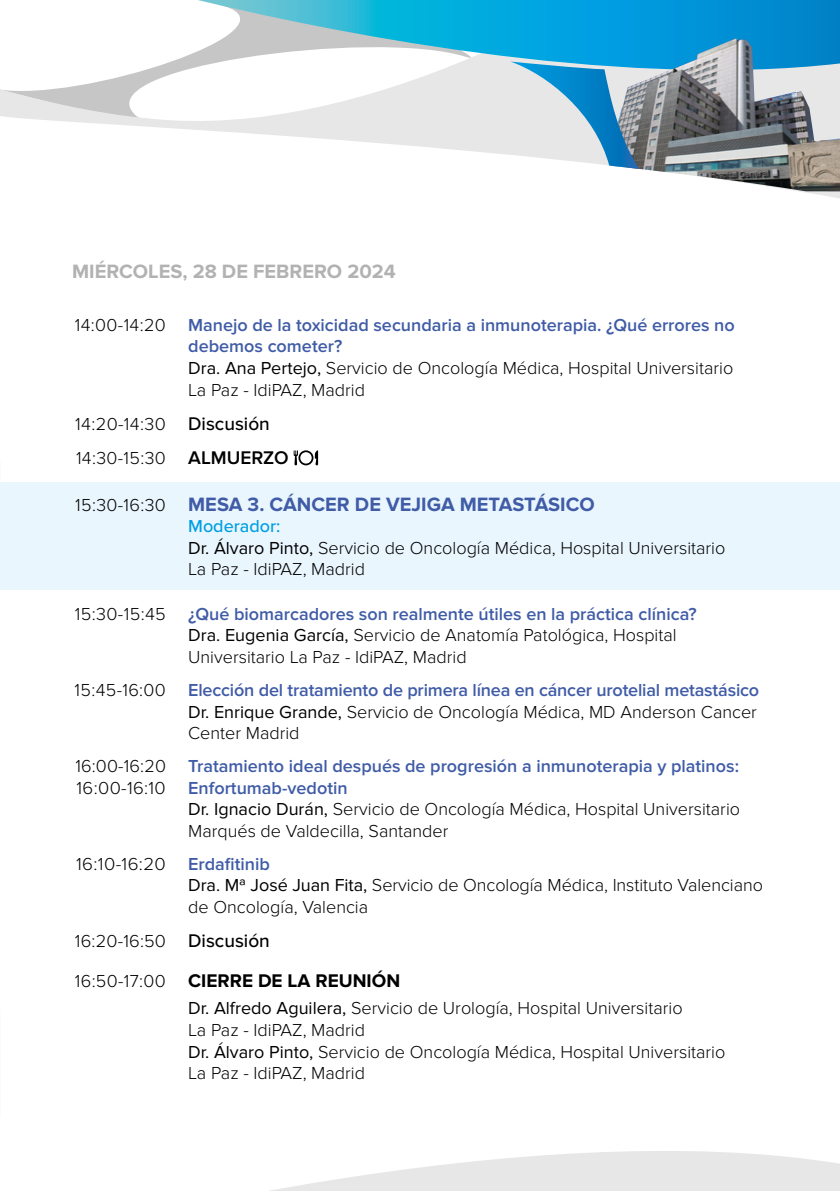
<style>
.page{position:relative;width:840px;height:1191px;background:#fff}
.page>*{position:absolute;margin:0;border:0;box-sizing:border-box;transform-origin:0 0}
.t1{font:700 20px "Proxima Nova";color:#405ca7}
.t2{font:700 20px "Proxima Nova";color:#b3b2b2}
.t3{font:700 19px "Proxima Nova";color:#000}
.t4{font:300 18px/21.6px "Proxima Nova";color:#000}
.t5{font:600 18px "Proxima Nova";color:#405ca7}
.t6{font:300 18px/34.2px "Proxima Nova";letter-spacing:.02em;color:#000}
.s1{font-weight:600;color:#405ca7}
.s2{font-weight:400}
.s3{font-weight:500;font-size:19px}
.s4{font-weight:600;font-size:19px}
.s5{font-weight:300;font-size:18px;color:#000}
.s6{font-weight:500;color:#009fe3}
.s7{font-weight:300;color:#000}
.s8{font-weight:300;font-size:18px}
</style>
<div class="page">
<svg style="left:0;top:51px;width:839px;height:402px"></svg>
<div style="left:0;top:482px;width:839px;height:108px;background:#eaf6fe"></div>
<svg style="left:293px;top:450px;width:25px;height:15px"></svg>
<svg style="left:270px;top:1151px;width:569px;height:40px"></svg>
<svg style="left:198px;top:0;width:641px;height:90px"></svg>
<img style="left:613px;top:38px;width:226px;height:153px">
<svg style="left:510px;top:62px;width:128px;height:107px;background:#9bc2d8"></svg>
<p class="t2" style="left:72px;top:260px;width:325px">MIÉRCOLES, 28 DE FEBRERO 2024</p>
<p class="t4" style="left:188px;top:314px;width:548px;text-indent:-113px">14:00-14:20 <span class="s1">Manejo de la toxicidad secundaria a inmunoterapia. ¿Qué errores no debemos cometer?<br></span><span class="s2">Dra. Ana Pertejo,</span> Servicio de Oncología Médica, Hospital Universitario La Paz - IdiPAZ, Madrid</p>
<p class="t6" style="left:75px;top:407px;width:215px">14:20-14:30 <span class="s3">Discusión<br></span>14:30-15:30 <span class="s4">ALMUERZO</span></p>
<p class="t1" style="left:75px;top:492px;width:520px"><span class="s5">15:30-16:30</span> MESA 3. CÁNCER DE VEJIGA METASTÁSICO</p>
<p class="t4" style="left:188px;top:515px;width:538px"><span class="s6">Moderador:<br></span><span class="s2">Dr. Álvaro Pinto,</span> Servicio de Oncología Médica, Hospital Universitario<br>La Paz - IdiPAZ, Madrid</p>
<p class="t4" style="left:188px;top:603px;width:510px;text-indent:-113px">15:30-15:45 <span class="s1">¿Qué biomarcadores son realmente útiles en la práctica clínica?<br></span><span class="s2">Dra. Eugenia García,</span> Servicio de Anatomía Patológica, Hospital<br>Universitario La Paz - IdiPAZ, Madrid</p>
<p class="t4" style="left:188px;top:679px;width:572px;text-indent:-113px">15:45-16:00 <span class="s1">Elección del tratamiento de primera línea en cáncer urotelial metastásico<br></span><span class="s2">Dr. Enrique Grande,</span> Servicio de Oncología Médica, MD Anderson Cancer<br>Center Madrid</p>
<p class="t5" style="left:75px;top:755px;width:664px"><span class="s7">16:00-16:20</span> Tratamiento ideal después de progresión a inmunoterapia y platinos:</p>
<p class="t5" style="left:77px;top:777px;width:272px"><span class="s7">16:00-16:10</span> Enfortumab-vedotin</p>
<p class="t4" style="left:188px;top:798px;width:553px"><span class="s2">Dr. Ignacio Durán,</span> Servicio de Oncología Médica, Hospital Universitario</p>
<p class="t4" style="left:188px;top:820px;width:261px">Marqués de Valdecilla, Santander</p>
<p class="t4" style="left:188px;top:853px;width:576px;text-indent:-112px">16:10-16:20 <span class="s1">Erdafitinib<br></span><span class="s2">Dra. Mª José Juan Fita,</span> Servicio de Oncología Médica, Instituto Valenciano de Oncología, Valencia</p>
<p class="t4" style="left:75px;top:930px;width:196px">16:20-16:50 <span class="s3">Discusión</span></p>
<p class="t3" style="left:75px;top:969px;width:326px"><span class="s8">16:50-17:00</span> CIERRE DE LA REUNIÓN</p>
<p class="t4" style="left:188px;top:997px;width:538px"><span class="s2">Dr. Alfredo Aguilera,</span> Servicio de Urología, Hospital Universitario<br>La Paz - IdiPAZ, Madrid<br><span class="s2">Dr. Álvaro Pinto,</span> Servicio de Oncología Médica, Hospital Universitario La Paz - IdiPAZ, Madrid</p>
</div>
